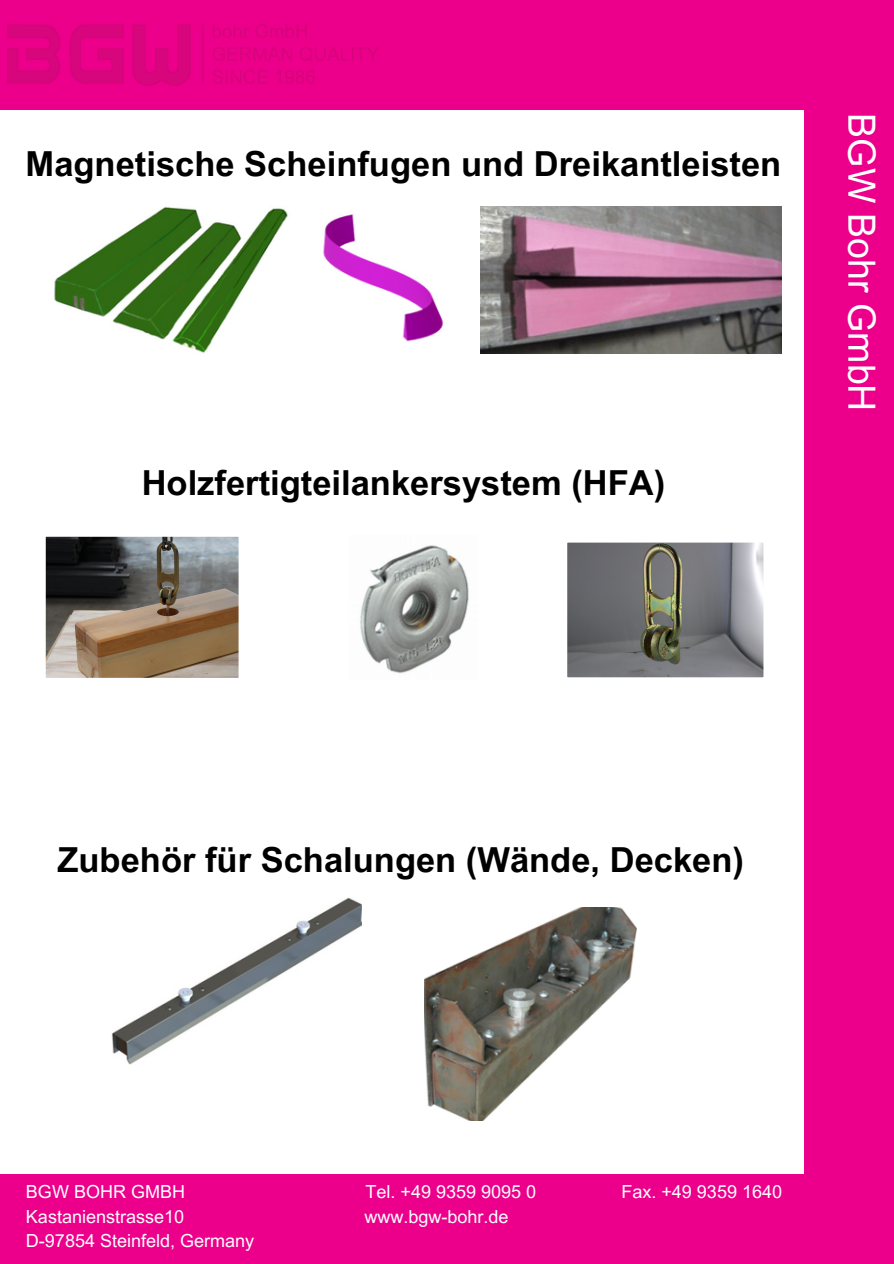
<style>
.page{position:relative;width:894px;height:1264px;background:#fff}
.page>*{position:absolute;margin:0;border:0;box-sizing:border-box;transform-origin:0 0}
.t1{font:37.5px "Arial MT Pro";color:#fff}
.t2{font:700 34.5px "Arial MT Pro";color:#000}
.t3{font:18px "Arial MT Pro";color:#fff}
</style>
<div class="page">
<div style="left:0;top:1174px;width:893px;height:89px;background:#ec008b"></div>
<div style="left:804px;top:96px;width:89px;height:1090px;background:#ec008b"></div>
<div style="left:0;top:0;width:893px;height:109px;background:#ec008b"></div>
<img style="left:54px;top:206px;width:234px;height:147px">
<img style="left:480px;top:206px;width:301px;height:147px">
<img style="left:323px;top:214px;width:120px;height:128px">
<img style="left:360px;top:545px;width:109px;height:129px">
<svg style="left:45px;top:536px;width:194px;height:142px;background:#786c5f"></svg>
<svg style="left:567px;top:542px;width:197px;height:136px;background:#787879"></svg>
<img style="left:112px;top:898px;width:249px;height:166px">
<img style="left:424px;top:907px;width:212px;height:213px">
<img style="left:7px;top:24px;width:372px;height:61px">
<p class="t2" style="left:26px;top:151px;width:757px">Magnetische Scheinfugen und Dreikantleisten</p>
<p class="t2" style="left:142px;top:470px;width:525px">Holzfertigteilankersystem (HFA)</p>
<p class="t1" style="left:875px;top:113px;width:299px;rotate:90deg">BGW Bohr GmbH</p>
<p class="t2" style="left:57px;top:846px;width:688px">Zubehör für Schalungen (Wände, Decken)</p>
<p class="t3" style="left:26px;top:1184px;width:161px">BGW BOHR GMBH</p>
<p class="t3" style="left:365px;top:1184px;width:172px">Tel. +49 9359 9095 0</p>
<p class="t3" style="left:621px;top:1184px;width:162px">Fax. +49 9359 1640</p>
<p class="t3" style="left:26px;top:1209px;width:160px">Kastanienstrasse10</p>
<p class="t3" style="left:364px;top:1209px;width:146px">www.bgw-bohr.de</p>
<p class="t3" style="left:26px;top:1234px;width:230px">D-97854 Steinfeld, Germany</p>
</div>
